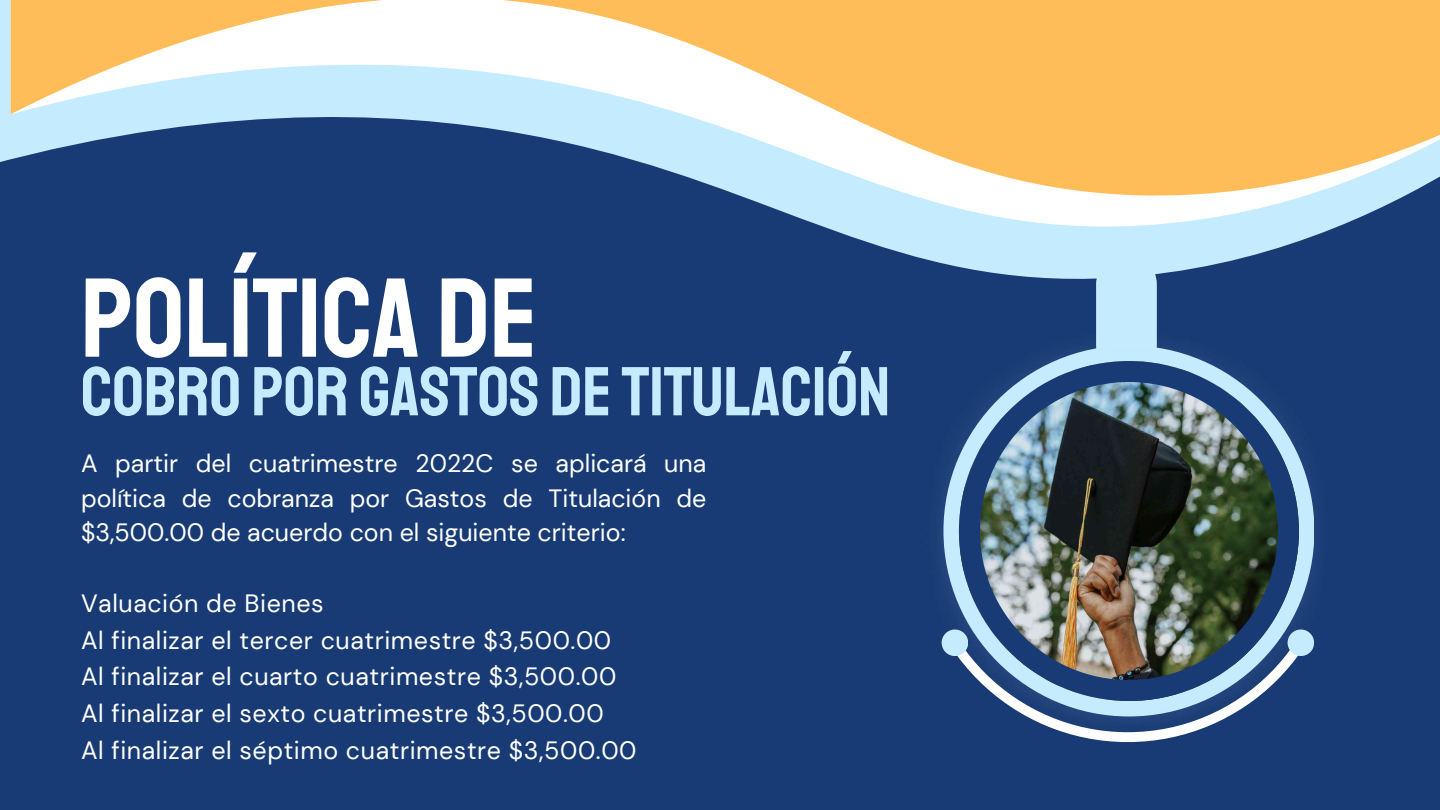
<style>
.page{position:relative;width:1440px;height:810px;background:#183b75}
.page>*{position:absolute;margin:0;border:0;box-sizing:border-box;transform-origin:0 0}
.t1{font:112.4px "Staatliches";color:#fff}
.t2{font:69.3px "Staatliches";color:#c5ebff}
.t3{font:25px/36.8px "DM Sans";letter-spacing:.025em;color:#fff;text-align:justify}
</style>
<div class="page">
<div style="left:1096px;top:254px;width:61px;height:121px;background:#c5ebff;border-radius:30px"></div>
<svg style="left:900px;top:252px;width:364px;height:38px;fill:#c5ebff"></svg>
<svg style="left:0;top:0;width:1308px;height:252px"></svg>
<div style="left:943px;top:346px;width:371px;height:370px;background:#c5ebff;border-radius:50%"></div>
<img style="left:959px;top:361px;width:340px;height:282px">
<svg style="left:941px;top:643px;width:373px;height:99px"></svg>
<div style="left:1288px;top:629px;width:26px;height:27px;background:#c5ebff;border-radius:50%"></div>
<div style="left:942px;top:629px;width:26px;height:27px;background:#c5ebff;border-radius:50%"></div>
<svg style="left:11px;top:199px;width:1387px;height:39px"></svg>
<svg style="left:11px;top:0;width:1429px;height:199px"></svg>
<h1 class="t1" style="left:81px;top:250px;width:458px">POLÍTICA DE</h1>
<h2 class="t2" style="left:81px;top:349px;width:811px">COBRO POR GASTOS DE TITULACIÓN</h2>
<p class="t3" style="left:81px;top:447px;width:627px;line-height:34.5px">A partir del cuatrimestre 2022C se aplicará una política de cobranza por Gastos de Titulación de $3,500.00 de acuerdo con el siguiente criterio:</p>
<p class="t3" style="left:81px;top:585px;width:557px;text-align:left">Valuación de Bienes<br>Al finalizar el tercer cuatrimestre $3,500.00<br>Al finalizar el cuarto cuatrimestre $3,500.00<br>Al finalizar el sexto cuatrimestre $3,500.00<br>Al finalizar el séptimo cuatrimestre $3,500.00</p>
</div>
